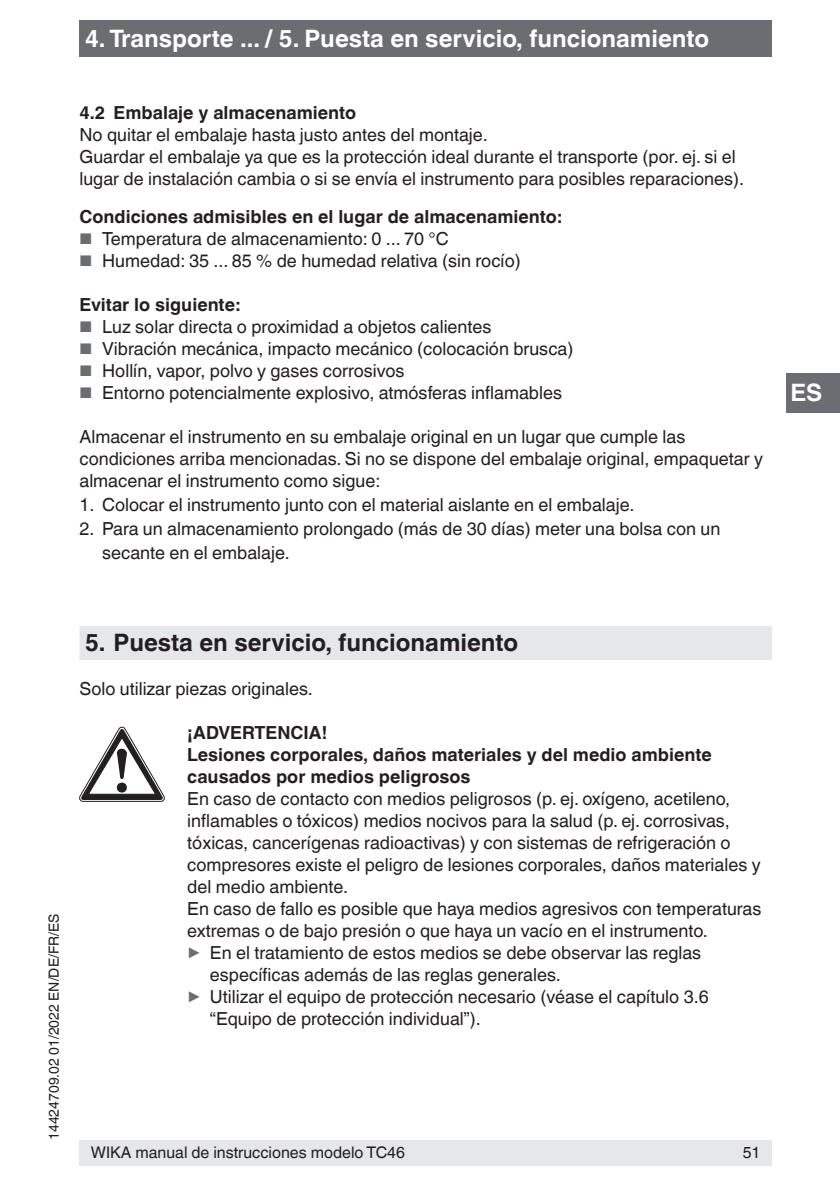
<style>
.page{position:relative;width:840px;height:1191px;background:#fff}
.page>*{position:absolute;margin:0;border:0;box-sizing:border-box;transform-origin:0 0}
.t1{font:700 24px "Helvetica World";color:#fff}
.t2{font:700 24px "Helvetica World";color:#231f20}
.t3{font:18px/22px "Helvetica World";color:#231f20}
.t4{font:700 18px/21.6px "Helvetica World";color:#231f20}
.t5{font:16px "Helvetica World";color:#231f20}
.t6{font:14px "Helvetica World";color:#231f20}
.s1{font-size:15.4px;color:#6c6d70}
.s2{font-size:17.8px;color:#6c6d70}
</style>
<div class="page">
<div style="left:79px;top:1140px;width:692px;height:25px;background:#e6e7e9"></div>
<div style="left:785px;top:373px;width:54px;height:39px;background:#6c6d70"></div>
<div style="left:79px;top:20px;width:692px;height:37px;background:#6c6d70"></div>
<div style="left:79px;top:626px;width:692px;height:34px;background:#e6e7e9"></div>
<svg style="left:79px;top:727px;width:85px;height:74px"></svg>
<h1 class="t1" style="left:85px;top:25px;width:625px">4. Transporte ... / 5. Puesta en servicio, funcionamiento</h1>
<p class="t4" style="left:79px;top:102px;width:278px">4.2 Embalaje y almacenamiento</p>
<p class="t3" style="left:79px;top:124px;width:665px">No quitar el embalaje hasta justo antes del montaje.<br>Guardar el embalaje ya que es la protección ideal durante el transporte (por. ej. si el lugar de instalación cambia o si se envía el instrumento para posibles reparaciones).</p>
<p class="t4" style="left:79px;top:206px;width:483px">Condiciones admisibles en el lugar de almacenamiento:</p>
<p class="t3" style="left:79px;top:228px;width:370px"><span class="s1">■</span> Temperatura de almacenamiento: 0 ... 70 °C</p>
<p class="t3" style="left:79px;top:250px;width:442px"><span class="s1">■</span> Humedad: 35 ... 85 % de humedad relativa (sin rocío)</p>
<p class="t4" style="left:79px;top:294px;width:162px">Evitar lo siguiente:</p>
<p class="t3" style="left:79px;top:316px;width:413px"><span class="s1">■</span> Luz solar directa o proximidad a objetos calientes</p>
<p class="t3" style="left:79px;top:338px;width:495px"><span class="s1">■</span> Vibración mecánica, impacto mecánico (colocación brusca)</p>
<p class="t3" style="left:79px;top:360px;width:326px"><span class="s1">■</span> Hollín, vapor, polvo y gases corrosivos</p>
<p class="t3" style="left:79px;top:382px;width:484px"><span class="s1">■</span> Entorno potencialmente explosivo, atmósferas inflamables</p>
<p class="t3" style="left:79px;top:426px;width:684px">Almacenar el instrumento en su embalaje original en un lugar que cumple las condiciones arriba mencionadas. Si no se dispone del embalaje original, empaquetar y almacenar el instrumento como sigue:</p>
<p class="t3" style="left:79px;top:494px;width:556px">1. Colocar el instrumento junto con el material aislante en el embalaje.</p>
<p class="t3" style="left:102px;top:517px;width:619px;line-height:24px;text-indent:-23px">2. Para un almacenamiento prolongado (más de 30 días) meter una bolsa con un secante en el embalaje.</p>
<p class="t6" style="left:46px;top:1140px;width:228px;rotate:-90deg">14424709.02 01/2022 EN/DE/FR/ES</p>
<h1 class="t2" style="left:85px;top:629px;width:434px">5. Puesta en servicio, funcionamiento</h1>
<p class="t3" style="left:79px;top:678px;width:235px">Solo utilizar piezas originales.</p>
<p class="t4" style="left:187px;top:722px;width:525px">¡ADVERTENCIA!<br>Lesiones corporales, daños materiales y del medio ambiente causados por medios peligrosos</p>
<p class="t3" style="left:187px;top:787px;width:544px">En caso de contacto con medios peligrosos (p. ej. oxígeno, acetileno,</p>
<p class="t3" style="left:187px;top:809px;width:543px">inflamables o tóxicos) medios nocivos para la salud (p. ej. corrosivas,</p>
<p class="t3" style="left:187px;top:831px;width:544px">tóxicas, cancerígenas radioactivas) y con sistemas de refrigeración o</p>
<p class="t3" style="left:187px;top:853px;width:574px">compresores existe el peligro de lesiones corporales, daños materiales y</p>
<p class="t3" style="left:187px;top:875px;width:162px">del medio ambiente.</p>
<p class="t3" style="left:187px;top:897px;width:575px">En caso de fallo es posible que haya medios agresivos con temperaturas</p>
<p class="t3" style="left:187px;top:919px;width:521px">extremas o de bajo presión o que haya un vacío en el instrumento.</p>
<p class="t3" style="left:187px;top:941px;width:515px"><span class="s2">▶</span> En el tratamiento de estos medios se debe observar las reglas</p>
<p class="t3" style="left:210px;top:963px;width:352px">específicas además de las reglas generales.</p>
<p class="t3" style="left:187px;top:985px;width:522px"><span class="s2">▶</span> Utilizar el equipo de protección necesario (véase el capítulo 3.6</p>
<p class="t3" style="left:210px;top:1007px;width:272px">“Equipo de protección individual”).</p>
<p class="t5" style="left:91px;top:1143px;width:315px">WIKA manual de instrucciones modelo TC46</p>
<p class="t5" style="left:742px;top:1143px;width:19px">51</p>
<h1 class="t1" style="left:789px;top:379px;width:33px">ES</h1>
</div>
